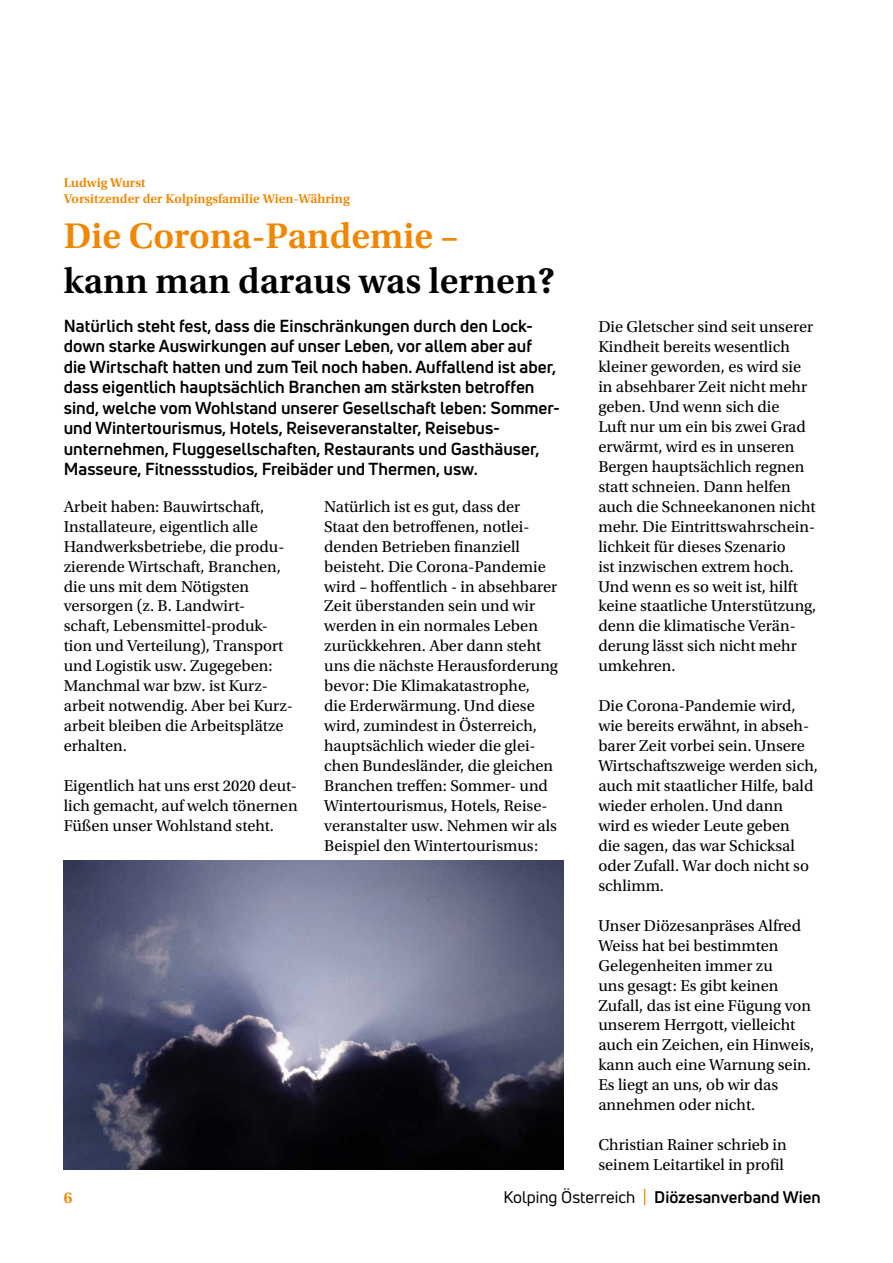
<style>
.page{position:relative;width:893px;height:1263px;background:#fff}
.page>*{position:absolute;margin:0;border:0;box-sizing:border-box;transform-origin:0 0}
.t1{font:600 37.5px "Utopia Std";color:#000}
.t2{font:600 37.5px "Utopia Std";color:#f18700}
.t3{font:700 17.1px/20.5px "Uni Neue";color:#000}
.t4{font:16.5px/20px "Utopia Std";color:#000}
.t5{font:700 16.5px "Uni Neue";color:#000}
.t6{font:600 16.5px "Utopia Std";color:#f18700}
.t7{font:600 13.5px/16.2px "Utopia Std";color:#f18700}
.s1{font-weight:400}
.s2{font-weight:400;color:#f18700}
</style>
<div class="page">
<img style="left:64px;top:861px;width:499px;height:308px">
<p class="t7" style="left:64px;top:175px;width:287px">Ludwig Wurst<br>Vorsitzender der Kolpingsfamilie Wien-Währing</p>
<h1 class="t2" style="left:64px;top:215px;width:396px">Die Corona-Pandemie –</h1>
<h1 class="t1" style="left:64px;top:260px;width:493px">kann man daraus was lernen?</h1>
<p class="t3" style="left:64px;top:315px;width:498px">Natürlich steht fest, dass die Einschränkungen durch den Lock&shy;down starke Auswirkungen auf unser Leben, vor allem aber auf<br>die Wirtschaft hatten und zum Teil noch haben. Auffallend ist aber, dass eigentlich hauptsächlich Branchen am stärksten betroffen sind, welche vom Wohlstand unserer Gesellschaft leben: Sommer&shy;und Wintertourismus, Hotels, Reiseveranstalter, Reisebus&shy;unternehmen, Fluggesellschaften, Restaurants und Gasthäuser, Masseure, Fitnessstudios, Freibäder und Thermen, usw.</p>
<p class="t4" style="left:64px;top:497px;width:231px">Arbeit haben: Bauwirtschaft,<br>Installateure, eigentlich alle<br>Handwerksbetriebe, die produ&shy;zierende Wirtschaft, Branchen, die uns mit dem Nötigsten versorgen (z. B. Landwirt&shy;schaft, Lebensmittel-produk&shy;tion und Verteilung), Transport und Logistik usw. Zugegeben:<br>Manchmal war bzw. ist Kurz&shy;arbeit notwendig. Aber bei Kurz&shy;arbeit bleiben die Arbeitsplätze erhalten.</p>
<p class="t4" style="left:64px;top:776px;width:235px;text-align:justify">Eigentlich hat uns erst 2020 deut&shy;lich gemacht, auf welch tönernen Füßen unser Wohlstand steht.</p>
<p class="t4" style="left:324px;top:497px;width:235px">Natürlich ist es gut, dass der<br>Staat den betroffenen, notlei&shy;denden Betrieben finanziell beisteht. Die Corona-Pandemie wird – hoffentlich - in absehbarer<br>Zeit überstanden sein und wir werden in ein normales Leben zurückkehren. Aber dann steht uns die nächste Herausforderung bevor: Die Klimakatastrophe,<br>die Erderwärmung. Und diese wird, zumindest in Österreich, hauptsächlich wieder die glei&shy;chen Bundesländer, die gleichen<br>Branchen treffen: Sommer- und<br>Wintertourismus, Hotels, Reise&shy;veranstalter usw. Nehmen wir als<br>Beispiel den Wintertourismus:</p>
<p class="t4" style="left:598px;top:317px;width:220px">Die Gletscher sind seit unserer<br>Kindheit bereits wesentlich kleiner geworden, es wird sie in absehbarer Zeit nicht mehr geben. Und wenn sich die<br>Luft nur um ein bis zwei Grad erwärmt, wird es in unseren<br>Bergen hauptsächlich regnen statt schneien. Dann helfen auch die Schneekanonen nicht mehr. Die Eintrittswahrschein&shy;lichkeit für dieses Szenario<br>ist inzwischen extrem hoch.<br>Und wenn es so weit ist, hilft keine staatliche Unterstützung, denn die klimatische Verän&shy;derung lässt sich nicht mehr umkehren.</p>
<p class="t4" style="left:598px;top:696px;width:221px">Die Corona-Pandemie wird, wie bereits erwähnt, in abseh&shy;barer Zeit vorbei sein. Unsere<br>Wirtschaftszweige werden sich, auch mit staatlicher Hilfe, bald wieder erholen. Und dann wird es wieder Leute geben<br>die sagen, das war Schicksal oder Zufall. War doch nicht so schlimm.</p>
<p class="t4" style="left:598px;top:916px;width:217px">Unser Diözesanpräses Alfred<br>Weiss hat bei bestimmten<br>Gelegenheiten immer zu<br>uns gesagt: Es gibt keinen<br>Zufall, das ist eine Fügung von unserem Herrgott, vielleicht auch ein Zeichen, ein Hinweis, kann auch eine Warnung sein.<br>Es liegt an uns, ob wir das annehmen oder nicht.</p>
<p class="t4" style="left:598px;top:1135px;width:190px">Christian Rainer schrieb in seinem Leitartikel in profil</p>
<p class="t6" style="left:64px;top:1188px;width:10px">6</p>
<p class="t5" style="left:503px;top:1187px;width:319px"><span class="s1">Kolping Österreich</span> <span class="s2">|</span> Diözesanverband Wien</p>
</div>
